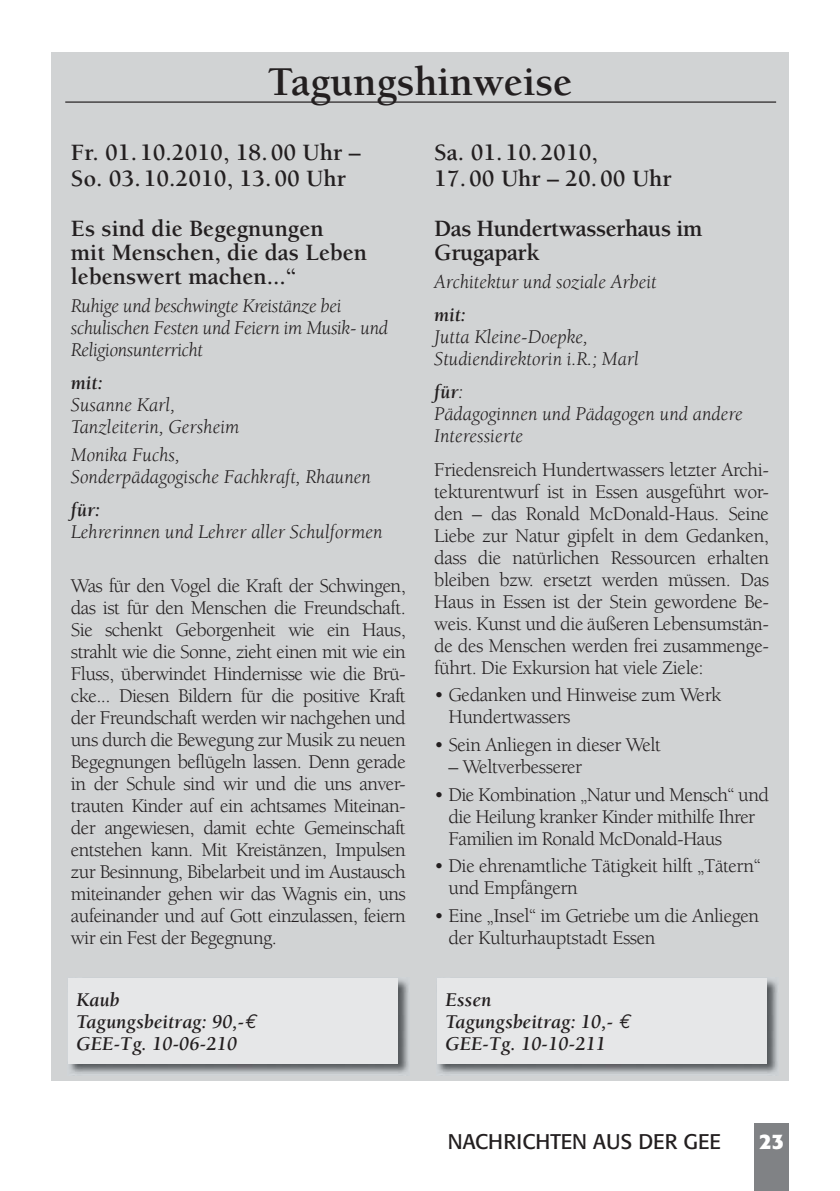
<style>
.page{position:relative;width:840px;height:1191px;background:#fff}
.page>*{position:absolute;margin:0;border:0;box-sizing:border-box;transform-origin:0 0}
.t1{font:700 42px "Berkeley";color:#231f20}
.t2{font:700 24px/24px "Berkeley";color:#231f20}
.t3{font:700 24px/50px "Berkeley";letter-spacing:-.02em;color:#231f20}
.t4{font:21px "Formata";color:#231f20}
.t5{font:700 21px "Formata";color:#fff}
.t6{font:20px/22px "Berkeley";letter-spacing:-.02em;color:#231f20}
.t7{font:italic 20px/22px "Berkeley";color:#231f20}
.t8{font:italic 700 20px/22px "Berkeley";color:#231f20}
.t9{font:italic 20px/22px "Berkeley";letter-spacing:-.02em;color:#231f20}
.s1{font-weight:700}
.s2{font-family:"Euro Mono";font-weight:400}
</style>
<div class="page">
<div style="left:754px;top:1123px;width:34px;height:68px;background:#808285"></div>
<div style="left:51px;top:52px;width:737px;height:1028px;background:#d1d3d4"></div>
<hr style="left:65px;top:101px;width:710px;height:2px;background:#231f20">
<img style="left:68px;top:978px;width:341px;height:96px">
<div style="left:68px;top:978px;width:329px;height:85px;background:#e6e7e8"></div>
<img style="left:437px;top:978px;width:340px;height:96px">
<div style="left:437px;top:978px;width:328px;height:85px;background:#e6e7e8"></div>
<h1 class="t1" style="left:267px;top:66px;width:306px">Tagungshinweise</h1>
<p class="t2" style="left:71px;top:141px;width:291px;line-height:26px">Fr. 01. 10.2010, 18. 00 Uhr –<br>So. 03. 10.2010, 13. 00 Uhr</p>
<p class="t2" style="left:71px;top:218px;width:297px">Es sind die Begegnungen<br>mit Menschen, die das Leben lebenswert machen...“</p>
<p class="t9" style="left:71px;top:296px;width:318px">Ruhige und beschwingte Kreistänze bei schulischen Festen und Feiern im Musik- und<br>Religionsunterricht</p>
<p class="t8" style="left:71px;top:373px;width:33px">mit:</p>
<p class="t7" style="left:71px;top:395px;width:170px">Susanne Karl,<br>Tanzleiterin, Gersheim</p>
<p class="t7" style="left:71px;top:445px;width:301px">Monika Fuchs,<br>Sonderpädagogische Fachkraft, Rhaunen</p>
<p class="t8" style="left:71px;top:500px;width:31px">für:</p>
<p class="t7" style="left:71px;top:522px;width:313px">Lehrerinnen und Lehrer aller Schulformen</p>
<p class="t6" style="left:71px;top:576px;width:336px;text-align:justify">Was für den Vogel die Kraft der Schwingen, das ist für den Menschen die Freundschaft.<br>Sie schenkt Geborgenheit wie ein Haus, strahlt wie die Sonne, zieht einen mit wie ein Fluss, überwindet Hindernisse wie die Brü&shy;cke... Diesen Bildern für die positive Kraft der Freundschaft werden wir nachgehen und uns durch die Bewegung zur Musik zu neuen Begegnungen beflügeln lassen. Denn gerade in der Schule sind wir und die uns anver&shy;trauten Kinder auf ein achtsames Miteinan&shy;der angewiesen, damit echte Gemeinschaft entstehen kann. Mit Kreistänzen, Impulsen zur Besinnung, Bibelarbeit und im Austausch miteinander gehen wir das Wagnis ein, uns aufeinander und auf Gott einzulassen, feiern wir ein Fest der Begegnung.</p>
<p class="t2" style="left:434px;top:142px;width:165px">Sa. 01. 10. 2010,</p>
<p class="t3" style="left:434px;top:155px;width:270px">17. 00 Uhr – 20. 00 Uhr<br>Das Hundertwasserhaus im</p>
<p class="t3" style="left:434px;top:229px;width:106px">Grugapark</p>
<p class="t7" style="left:434px;top:272px;width:224px">Architektur und soziale Arbeit</p>
<p class="t8" style="left:434px;top:305px;width:33px">mit:</p>
<p class="t7" style="left:434px;top:327px;width:206px">Jutta Kleine-Doepke,<br>Studiendirektorin i.R.; Marl</p>
<p class="t7" style="left:434px;top:383px;width:310px"><span class="s1">für</span>:<br>Pädagoginnen und Pädagogen und andere<br>Interessierte</p>
<p class="t6" style="left:434px;top:460px;width:336px;text-align:justify">Friedensreich Hundertwassers letzter Archi&shy;tekturentwurf ist in Essen ausgeführt wor&shy;den – das Ronald McDonald-Haus. Seine Liebe zur Natur gipfelt in dem Gedanken, dass die natürlichen Ressourcen erhalten bleiben bzw. ersetzt werden müssen. Das Haus in Essen ist der Stein gewordene Be&shy;weis. Kunst und die äußeren Lebensumstän&shy;de des Menschen werden frei zusammenge&shy;führt. Die Exkursion hat viele Ziele:</p>
<p class="t6" style="left:448px;top:686px;width:274px;text-indent:-14px">• Gedanken und Hinweise zum Werk<br>Hundertwassers</p>
<p class="t6" style="left:434px;top:735px;width:228px">• Sein Anliegen in dieser Welt</p>
<p class="t6" style="left:448px;top:757px;width:135px">– Weltverbesserer</p>
<p class="t6" style="left:448px;top:785px;width:322px;text-indent:-14px">• Die Kombination „Natur und Mensch“ und die Heilung kranker Kinder mithilfe Ihrer<br>Familien im Ronald McDonald-Haus</p>
<p class="t6" style="left:448px;top:857px;width:313px;text-indent:-14px">• Die ehrenamtliche Tätigkeit hilft „Tätern“ und Empfängern</p>
<p class="t6" style="left:448px;top:906px;width:312px;text-indent:-14px">• Eine „Insel“ im Getriebe um die Anliegen der Kulturhauptstadt Essen</p>
<p class="t8" style="left:77px;top:990px;width:181px">Kaub<br>Tagungsbeitrag: 90,-<span class="s2">€<br></span>GEE-Tg. 10-06-210</p>
<p class="t8" style="left:445px;top:990px;width:186px">Essen<br>Tagungsbeitrag: 10,- <span class="s2">€<br></span>GEE-Tg. 10-10-211</p>
<p class="t4" style="left:447px;top:1132px;width:274px">NACHRICHTEN AUS DER GEE</p>
<p class="t5" style="left:759px;top:1132px;width:26px">23</p>
</div>
